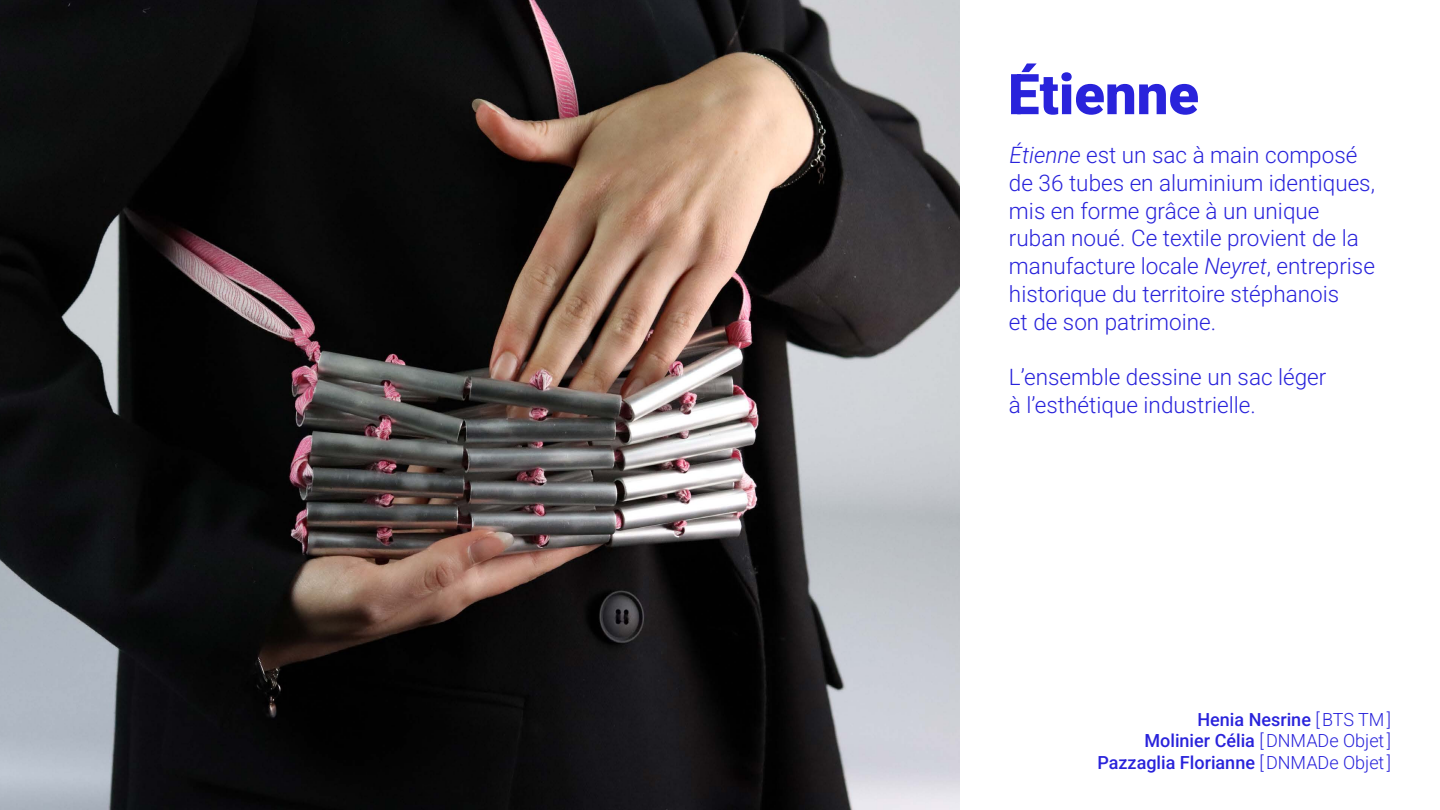
<style>
.page{position:relative;width:1440px;height:810px;background:#fff}
.page>*{position:absolute;margin:0;border:0;box-sizing:border-box;transform-origin:0 0}
.t1{font:56.25px "Roboto";color:#2923db}
.t2{font:22.5px/27.8px "Roboto";color:#2923db}
.t3{font:18px/21.6px "Roboto";color:#2923db;text-align:right}
.s1{font-style:italic}
</style>
<div class="page">
<img style="left:0;top:0;width:960px;height:810px">
<h1 class="t1" style="left:1008px;top:55px;width:193px">Étienne</h1>
<p class="t2" style="left:1009px;top:140px;width:368px"><span class="s1">Étienne</span> est un sac à main composé de 36 tubes en aluminium identiques, mis en forme grâce à un unique ruban noué. Ce textile provient de la manufacture locale <span class="s1">Neyret</span>, entreprise historique du territoire stéphanois<br>et de son patrimoine.</p>
<p class="t2" style="left:1009px;top:362px;width:319px">L’ensemble dessine un sac léger à l’esthétique industrielle.</p>
<p class="t3" style="left:1097px;top:708px;width:295px">Henia Nesrine [BTS TM]<br>Molinier Célia [DNMADe Objet]<br>Pazzaglia Florianne [DNMADe Objet]</p>
</div>
